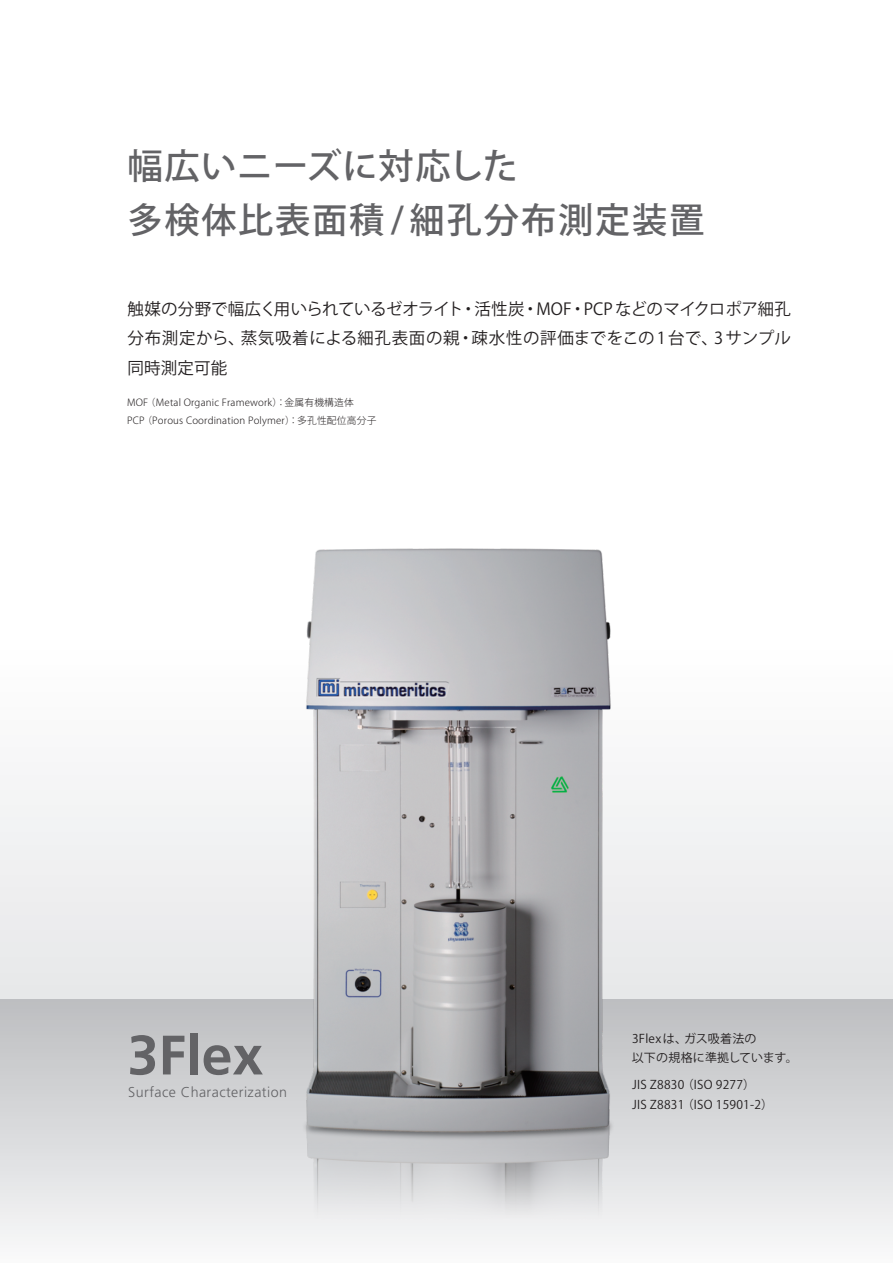
<style>
.page{position:relative;width:893px;height:1263px;background:#fff}
.page>*{position:absolute;margin:0;border:0;box-sizing:border-box;transform-origin:0 0}
.t1{font:700 55.5px "Frutiger LT Std";color:#636366}
.t2{font:500 35.25px/54px "Koz Go Pro";letter-spacing:.05em;color:#636366}
.t3{font:16.5px/29.2px "Koz Go Pro";letter-spacing:.04em;color:#231f20;text-align:justify}
.t4{font:300 14.25px "Frutiger LT Std";letter-spacing:.03em;color:#636366}
.t5{font:12px/19.5px "Koz Go Pro";letter-spacing:.02em;color:#231f20}
.t6{font:300 9.75px/17.2px "Koz Go Pro";letter-spacing:.02em;color:#231f20}
</style>
<div class="page">
<div style="left:0;top:642px;width:893px;height:621px;background:#f2f3f4"></div>
<div style="left:0;top:999px;width:893px;height:264px;background:linear-gradient(to bottom,#bcbdc0,#f9f9fa)"></div>
<img style="left:263px;top:548px;width:389px;height:715px">
<h2 class="t2" style="left:128px;top:140px;width:578px">幅広いニーズに対応した<br>多検体比表面積 / 細孔分布測定装置</h2>
<p class="t3" style="left:128px;top:295px;width:665px">触媒の分野で幅広く用いられているゼオライト・活性炭・MOF・PCP などのマイクロポア細孔分布測定から、蒸気吸着による細孔表面の親・疎水性の評価までをこの1台で、3サンプル同時測定可能</p>
<p class="t6" style="left:127px;top:394px;width:251px">MOF（Metal Organic Framework）：金属有機構造体<br>PCP（Porous Coordination Polymer）：多孔性配位高分子</p>
<h1 class="t1" style="left:128px;top:1022px;width:137px">3Flex</h1>
<p class="t4" style="left:128px;top:1084px;width:160px">Surface Characterization</p>
<p class="t5" style="left:632px;top:1029px;width:167px">3Flex は、ガス吸着法の<br>以下の規格に準拠しています。</p>
<p class="t5" style="left:632px;top:1075px;width:143px">JIS Z8830（ISO 9277）<br>JIS Z8831（ISO 15901-2）</p>
</div>
